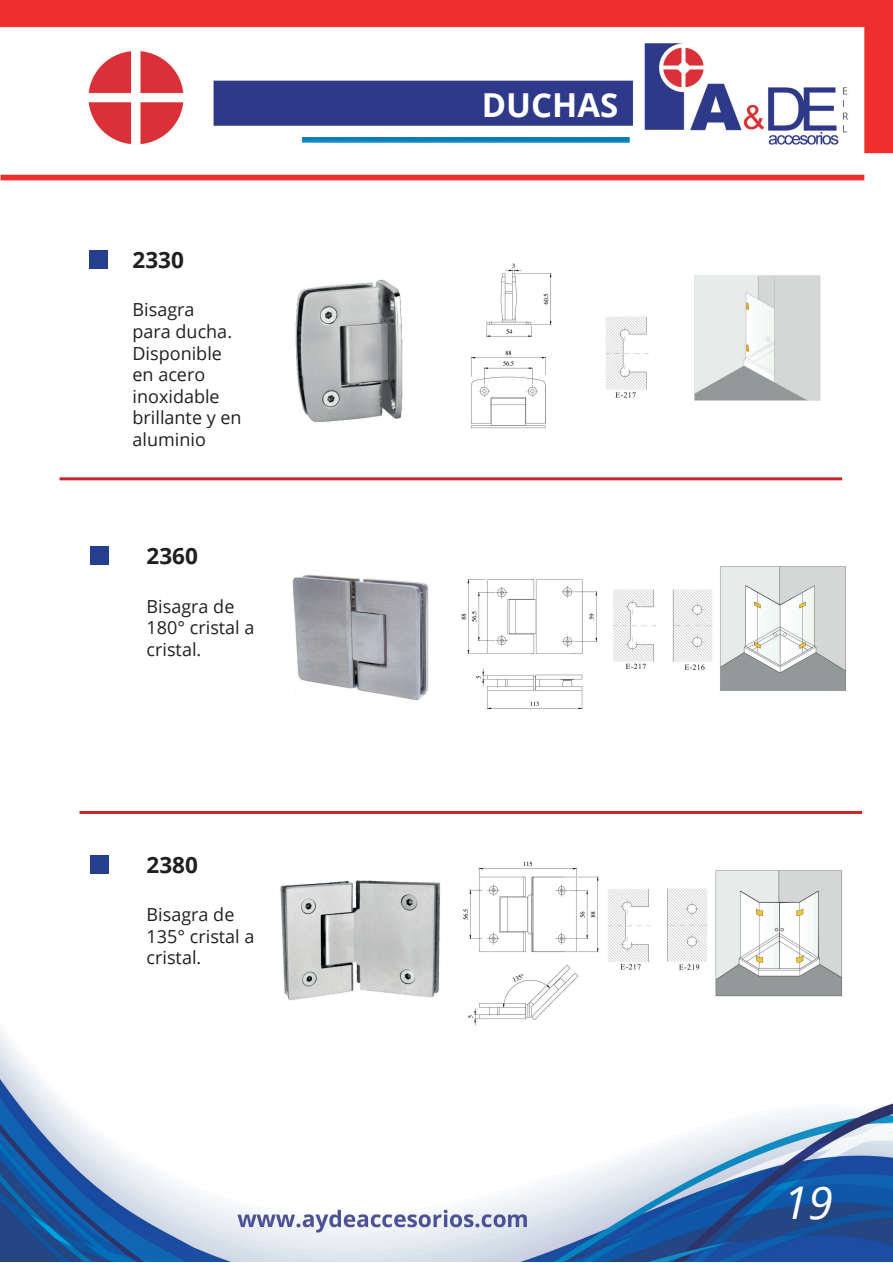
<style>
.page{position:relative;width:893px;height:1263px;background:#fff}
.page>*{position:absolute;margin:0;border:0;box-sizing:border-box;transform-origin:0 0}
.t1{font:italic 45px "Open Sans";color:#fff}
.t2{font:700 33px "Open Sans";color:#fff}
.t3{font:700 22.5px "Open Sans";color:#231f20}
.t4{font:18px/21.6px "Open Sans";color:#231f20}
</style>
<div class="page">
<img style="left:0;top:0;width:893px;height:1262px">
<img style="left:275px;top:557px;width:175px;height:160px">
<img style="left:455px;top:557px;width:398px;height:160px">
<img style="left:275px;top:856px;width:572px;height:173px">
<img style="left:287px;top:257px;width:546px;height:191px">
<div style="left:90px;top:547px;width:18px;height:18px;background:#253f8e"></div>
<div style="left:90px;top:855px;width:18px;height:19px;background:#253f8e"></div>
<hr style="left:80px;top:811px;width:782px;height:3px;background:#d1232a">
<hr style="left:60px;top:477px;width:782px;height:3px;background:#d1232a">
<div style="left:90px;top:251px;width:18px;height:18px;background:#253f8e"></div>
<p class="t3" style="left:133px;top:244px;width:53px">2330</p>
<p class="t4" style="left:133px;top:299px;width:111px">Bisagra<br>para ducha.<br>Disponible en acero inoxidable brillante y en aluminio</p>
<p class="t3" style="left:147px;top:540px;width:53px">2360</p>
<p class="t4" style="left:147px;top:595px;width:109px">Bisagra de<br>180° cristal a cristal.</p>
<p class="t3" style="left:147px;top:848px;width:53px">2380</p>
<p class="t4" style="left:147px;top:903px;width:109px">Bisagra de<br>135° cristal a cristal.</p>
<h2 class="t2" style="left:482px;top:81px;width:138px">DUCHAS</h2>
<h1 class="t1" style="left:783px;top:1172px;width:51px">19</h1>
</div>
